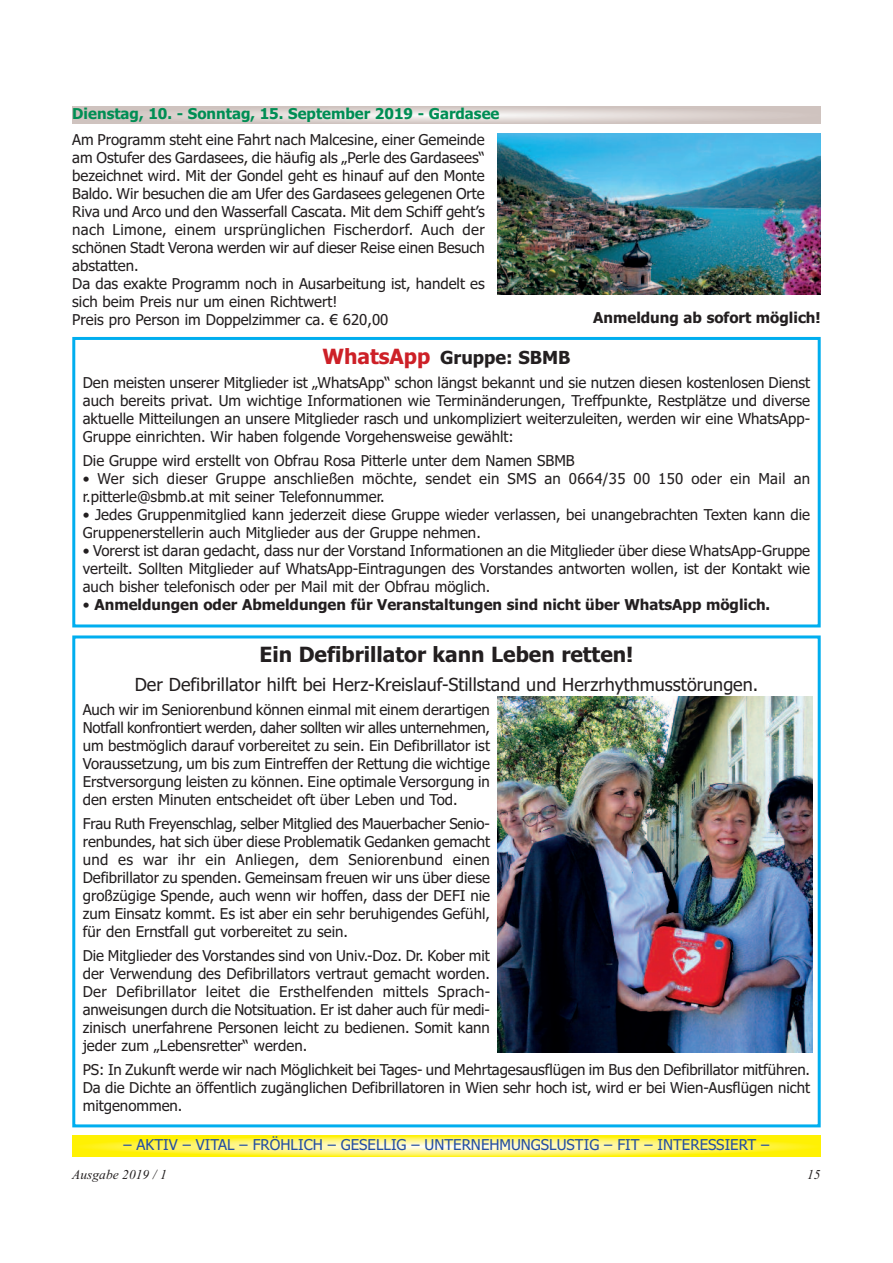
<style>
.page{position:relative;width:893px;height:1263px;background:#fff}
.page>*{position:absolute;margin:0;border:0;box-sizing:border-box;transform-origin:0 0}
.t1{font:700 21px "Tahoma";color:#231f20}
.t2{font:18px "Tahoma";color:#231f20}
.t3{font:700 18px "Tahoma";color:#231f20}
.t4{font:15px/18px "Tahoma";color:#231f20;text-align:justify}
.t5{font:15px/18px "Tahoma";letter-spacing:.02em;color:#231f20}
.t6{font:700 15px "Tahoma";color:#231f20}
.t7{font:15px "Tahoma";color:#244ea1}
.t8{font:700 15px "Tahoma";color:#008e54}
.t9{font:italic 13.5px "Times New Roman";color:#231f20}
.s1{font-size:21px;color:#cd2027}
.s2{font-weight:400}
</style>
<div class="page">
<svg style="left:72px;top:1135px;width:749px;height:22px;background:#fff452"></svg>
<div style="left:72px;top:635px;width:749px;height:492px;border:3px solid #00aeef"></div>
<img style="left:497px;top:697px;width:315px;height:355px">
<svg style="left:72px;top:106px;width:749px;height:17px;background:#dad1ce"></svg>
<img style="left:497px;top:134px;width:324px;height:161px">
<div style="left:72px;top:337px;width:749px;height:290px;border:3px solid #00aeef"></div>
<p class="t8" style="left:72px;top:105px;width:429px">Dienstag, 10. - Sonntag, 15. September 2019 - Gardasee</p>
<p class="t4" style="left:72px;top:131px;width:414px;text-align:left">Am Programm steht eine Fahrt nach Malcesine, einer Gemeinde am Ostufer des Gardasees, die häufig als „Perle des Gardasees“ bezeichnet wird. Mit der Gondel geht es hinauf auf den Monte Baldo. Wir besuchen die am Ufer des Gardasees gelegenen Orte Riva und Arco und den Wasserfall Cascata. Mit dem Schiff geht’s nach Limone, einem ursprünglichen Fischerdorf. Auch der schönen Stadt Verona werden wir auf dieser Reise einen Besuch abstatten.<br>Da das exakte Programm noch in Ausarbeitung ist, handelt es sich beim Preis nur um einen Richtwert!<br>Preis pro Person im Doppelzimmer ca. € 620,00</p>
<p class="t6" style="left:593px;top:309px;width:229px">Anmeldung ab sofort möglich!</p>
<p class="t3" style="left:322px;top:347px;width:250px"><span class="s1">WhatsApp</span> Gruppe: SBMB</p>
<p class="t4" style="left:83px;top:373px;width:729px">Den meisten unserer Mitglieder ist „WhatsApp“ schon längst bekannt und sie nutzen diesen kostenlosen Dienst auch bereits privat. Um wichtige Informationen wie Terminänderungen, Treffpunkte, Restplätze und diverse aktuelle Mitteilungen an unsere Mitglieder rasch und unkompliziert weiterzuleiten, werden wir eine WhatsApp-Gruppe einrichten. Wir haben folgende Vorgehensweise gewählt:</p>
<p class="t4" style="left:83px;top:451px;width:493px">Die Gruppe wird erstellt von Obfrau Rosa Pitterle unter dem Namen SBMB</p>
<p class="t5" style="left:83px;top:469px;width:729px">• Wer sich dieser Gruppe anschließen möchte, sendet ein SMS an 0664/35 00 150 oder ein Mail an r.pitterle@sbmb.at mit seiner Telefonnummer.</p>
<p class="t4" style="left:83px;top:505px;width:729px">• Jedes Gruppenmitglied kann jederzeit diese Gruppe wieder verlassen, bei unangebrachten Texten kann die<br>Gruppenerstellerin auch Mitglieder aus der Gruppe nehmen.</p>
<p class="t4" style="left:83px;top:541px;width:729px">• Vorerst ist daran gedacht, dass nur der Vorstand Informationen an die Mitglieder über diese WhatsApp-Gruppe verteilt. Sollten Mitglieder auf WhatsApp-Eintragungen des Vorstandes antworten wollen, ist der Kontakt wie auch bisher telefonisch oder per Mail mit der Obfrau möglich.</p>
<p class="t6" style="left:83px;top:596px;width:689px"><span class="s2">•</span> Anmeldungen oder Abmeldungen für Veranstaltungen sind nicht über WhatsApp möglich.</p>
<h1 class="t1" style="left:259px;top:642px;width:375px">Ein Defibrillator kann Leben retten!</h1>
<p class="t2" style="left:135px;top:674px;width:625px">Der Defibrillator hilft bei Herz-Kreislauf-Stillstand und Herzrhythmusstörungen.</p>
<p class="t4" style="left:83px;top:701px;width:409px">Auch wir im Seniorenbund können einmal mit einem derartigen Notfall konfrontiert werden, daher sollten wir alles unternehmen, um bestmöglich darauf vorbereitet zu sein. Ein Defibrillator ist Voraussetzung, um bis zum Eintreffen der Rettung die wichtige Erstversorgung leisten zu können. Eine optimale Versorgung in den ersten Minuten entscheidet oft über Leben und Tod.</p>
<p class="t4" style="left:83px;top:815px;width:409px">Frau Ruth Freyenschlag, selber Mitglied des Mauerbacher Senio&shy;renbundes, hat sich über diese Problematik Gedanken gemacht und es war ihr ein Anliegen, dem Seniorenbund einen Defibrillator zu spenden. Gemeinsam freuen wir uns über diese großzügige Spende, auch wenn wir hoffen, dass der DEFI nie zum Einsatz kommt. Es ist aber ein sehr beruhigendes Gefühl, für den Ernstfall gut vorbereitet zu sein.</p>
<p class="t4" style="left:83px;top:947px;width:409px">Die Mitglieder des Vorstandes sind von Univ.-Doz. Dr. Kober mit der Verwendung des Defibrillators vertraut gemacht worden.<br>Der Defibrillator leitet die Ersthelfenden mittels Sprach&shy;anweisungen durch die Notsituation. Er ist daher auch für medi&shy;zinisch unerfahrene Personen leicht zu bedienen. Somit kann jeder zum „Lebensretter“ werden.</p>
<p class="t4" style="left:83px;top:1061px;width:729px">PS: In Zukunft werde wir nach Möglichkeit bei Tages- und Mehrtagesausflügen im Bus den Defibrillator mitführen.<br>Da die Dichte an öffentlich zugänglichen Defibrillatoren in Wien sehr hoch ist, wird er bei Wien-Ausflügen nicht mitgenommen.</p>
<p class="t7" style="left:124px;top:1136px;width:647px">– AKTIV – VITAL – FRÖHLICH – GESELLIG – UNTERNEHMUNGSLUSTIG – FIT – INTERESSIERT –</p>
<p class="t9" style="left:72px;top:1166px;width:96px">Ausgabe 2019 / 1</p>
<p class="t9" style="left:807px;top:1166px;width:15px">15</p>
</div>
